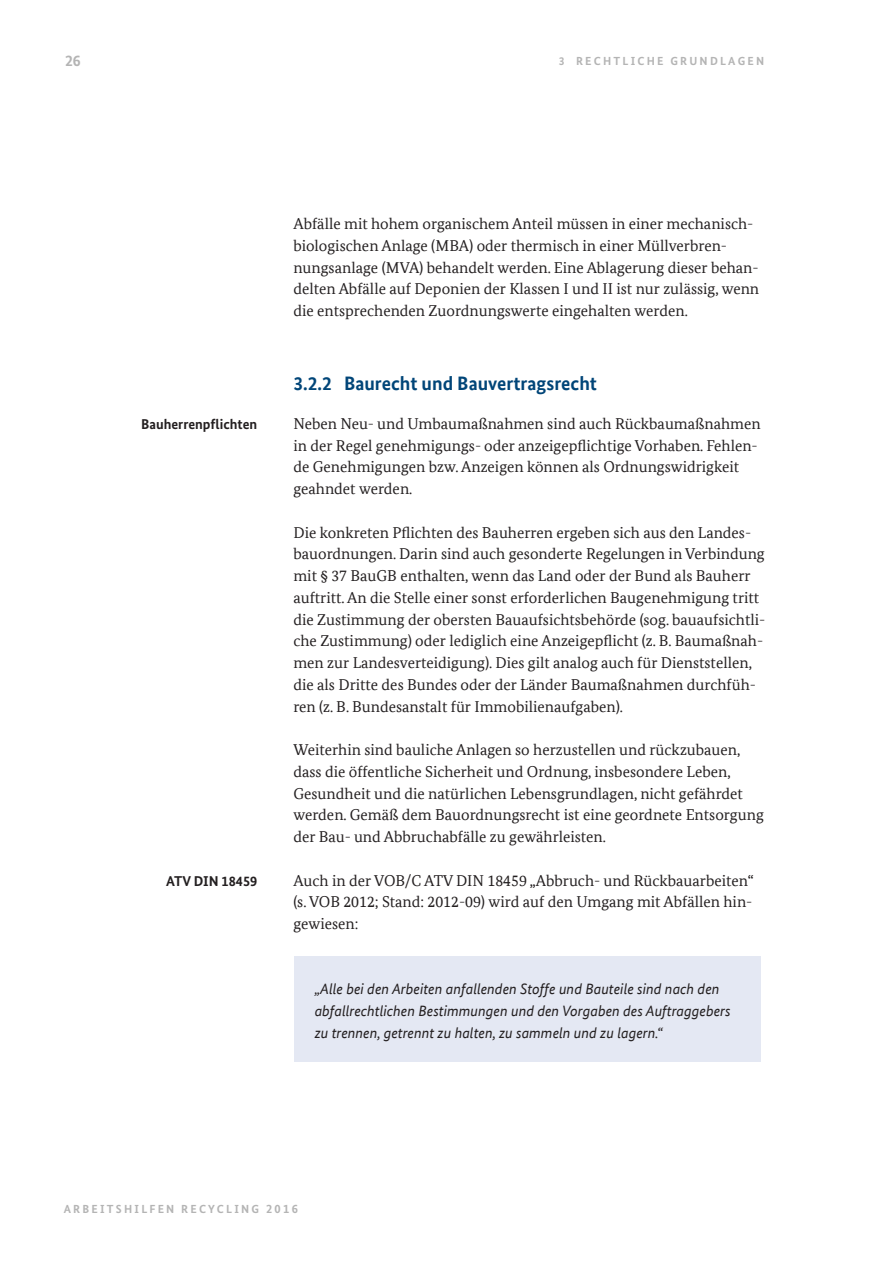
<style>
.page{position:relative;width:893px;height:1263px;background:#fff}
.page>*{position:absolute;margin:0;border:0;box-sizing:border-box;transform-origin:0 0}
.Überschriftenebene_3{font:700 19.5px "Bundes Sans Office";color:#004578}
.Artikel{font:15.75px/21.8px "Bundes Serif Office";color:#231f20}
.t1{font:700 15.75px "Bundes Sans";color:#b4b4b4}
.Text_in_Infobox{font:italic 15px/21.8px "Bundes Sans Office";color:#231f20}
.Mariginalie{font:700 14.25px "Bundes Sans";color:#231f20}
.t2{font:700 11.7px "Bundes Sans";letter-spacing:.19em;color:#b4b4b4}
.s1{font-size:12.45px}
</style>
<div class="page">
<div style="left:294px;top:956px;width:467px;height:106px;background:#e4e8f3"></div>
<p class="t1" style="left:65px;top:51px;width:17px">26</p>
<p class="t2" style="left:559px;top:53px;width:207px">3 RECHTLICHE GRUNDLAGEN</p>
<p class="Mariginalie" style="left:141px;top:415px;width:118px">Bauherrenpflichten</p>
<p class="Mariginalie" style="left:166px;top:872px;width:92px">ATV DIN 18459</p>
<p class="Artikel" style="left:293px;top:213px;width:467px">Abfälle mit hohem organischem Anteil müssen in einer mechanisch&shy;biologischen Anlage (MBA) oder thermisch in einer Müllverbren&shy;nungsanlage (MVA) behandelt werden. Eine Ablagerung dieser behan&shy;delten Abfälle auf Deponien der Klassen I und II ist nur zulässig, wenn die entsprechenden Zuordnungswerte eingehalten werden.</p>
<p class="Überschriftenebene_3" style="left:293px;top:372px;width:305px">3.2.2 Baurecht und Bauvertragsrecht</p>
<p class="Artikel" style="left:293px;top:412px;width:469px">Neben Neu- und Umbaumaßnahmen sind auch Rückbaumaßnahmen in der Regel genehmigungs- oder anzeigepflichtige Vorhaben. Fehlen&shy;de Genehmigungen bzw. Anzeigen können als Ordnungswidrigkeit geahndet werden.</p>
<p class="Artikel" style="left:293px;top:521px;width:473px">Die konkreten Pflichten des Bauherren ergeben sich aus den Landes&shy;bauordnungen. Darin sind auch gesonderte Regelungen in Verbindung mit § 37 BauGB enthalten, wenn das Land oder der Bund als Bauherr auftritt. An die Stelle einer sonst erforderlichen Baugenehmigung tritt die Zustimmung der obersten Bauaufsichtsbehörde (sog. bauaufsichtli&shy;che Zustimmung) oder lediglich eine Anzeigepflicht (z. B. Baumaßnah&shy;men zur Landesverteidigung). Dies gilt analog auch für Dienststellen, die als Dritte des Bundes oder der Länder Baumaßnahmen durchfüh&shy;ren (z. B. Bundesanstalt für Immobilienaufgaben).</p>
<p class="Artikel" style="left:293px;top:739px;width:472px">Weiterhin sind bauliche Anlagen so herzustellen und rückzubauen, dass die öffentliche Sicherheit und Ordnung, insbesondere Leben, Gesundheit und die natürlichen Lebensgrundlagen, nicht gefährdet werden. Gemäß dem Bauordnungsrecht ist eine geordnete Entsorgung der Bau- und Abbruchabfälle zu gewährleisten.</p>
<p class="Artikel" style="left:293px;top:869px;width:462px;text-align:justify">Auch in der VOB/C ATV DIN 18459 „Abbruch- und Rückbauarbeiten“ (s. VOB 2012; Stand: 2012-09) wird auf den Umgang mit Abfällen hin&shy;gewiesen:</p>
<p class="Text_in_Infobox" style="left:315px;top:978px;width:418px">„Alle bei den Arbeiten anfallenden Stoffe und Bauteile sind nach den abfallrechtlichen Bestimmungen und den Vorgaben des Auftraggebers zu trennen, getrennt zu halten, zu sammeln und zu lagern.“</p>
<p class="t2" style="left:64px;top:1202px;width:236px">ARBEITSHILFEN RECYCLING <span class="s1">2016</span></p>
</div>
